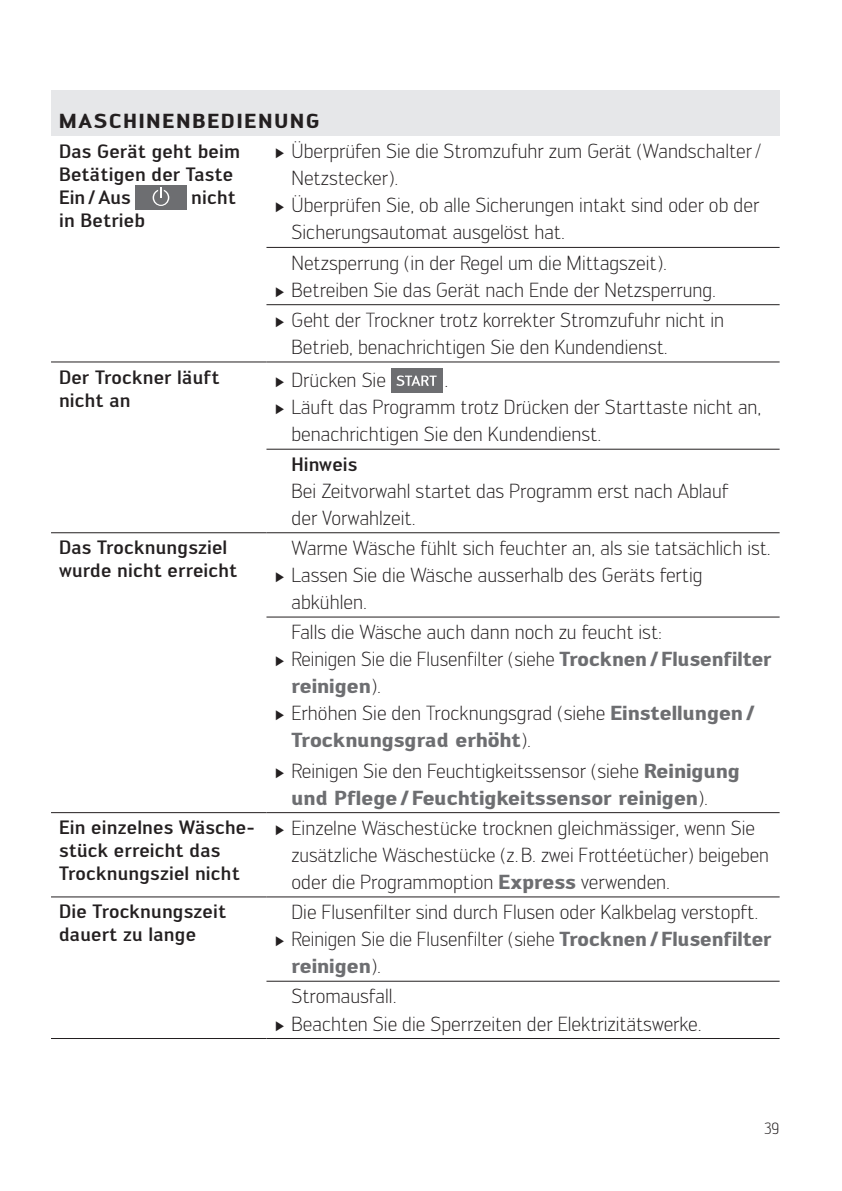
<style>
.page{position:relative;width:842px;height:1191px;background:#fff}
.page>*{position:absolute;margin:0;border:0;box-sizing:border-box;transform-origin:0 0}
.t1{font:300 20px/27px "Engel";color:#231f20}
.t2{font:700 20px/27px "Engel";color:#6d6e71}
.t3{font:700 20px "Engel";letter-spacing:.1em;color:#231f20}
.t4{font:500 19px/23px "Engel";letter-spacing:.01em;color:#231f20}
.t5{font:300 16px "Engel";color:#231f20}
.s1{font-family:"Century";font-weight:400;font-size:14px}
.s2{font-weight:700;color:#6d6e71}
.s3{font-weight:300;color:#231f20}
.s4{font-family:"Century";font-weight:400;font-size:14px;color:#231f20}
</style>
<div class="page">
<div style="left:51px;top:91px;width:729px;height:45px;background:#e6e7e9"></div>
<hr style="left:266px;top:247px;width:514px;height:1px;background:#231f20">
<hr style="left:266px;top:304px;width:514px;height:1px;background:#231f20">
<hr style="left:51px;top:362px;width:215px;height:1px;background:#231f20">
<hr style="left:51px;top:532px;width:215px;height:1px;background:#231f20">
<hr style="left:266px;top:532px;width:514px;height:1px;background:#231f20">
<hr style="left:266px;top:616px;width:514px;height:1px;background:#231f20">
<hr style="left:51px;top:812px;width:215px;height:1px;background:#231f20">
<hr style="left:266px;top:812px;width:514px;height:1px;background:#231f20">
<hr style="left:51px;top:896px;width:215px;height:1px;background:#231f20">
<hr style="left:266px;top:896px;width:514px;height:1px;background:#231f20">
<hr style="left:266px;top:981px;width:514px;height:1px;background:#231f20">
<hr style="left:51px;top:1038px;width:215px;height:1px;background:#231f20">
<hr style="left:266px;top:1038px;width:514px;height:1px;background:#231f20">
<hr style="left:266px;top:362px;width:514px;height:1px;background:#231f20">
<hr style="left:266px;top:449px;width:514px;height:1px;background:#231f20">
<div style="left:135px;top:185px;width:51px;height:25px;background:#6d6e71"></div>
<svg style="left:153px;top:187px;width:16px;height:19px"></svg>
<div style="left:391px;top:368px;width:51px;height:25px;background:#6d6e71"></div>
<svg style="left:396px;top:375px;width:41px;height:11px"></svg>
<p class="t3" style="left:59px;top:109px;width:262px">MASCHINENBEDIENUNG</p>
<p class="t4" style="left:59px;top:140px;width:182px">Das Gerät geht beim<br>Betätigen der Taste<br>Ein / Aus</p>
<p class="t1" style="left:274px;top:139px;width:489px"><span class="s1">►</span> Überprüfen Sie die Stromzufuhr zum Gerät (Wandschalter /</p>
<p class="t1" style="left:291px;top:166px;width:108px">Netzstecker).</p>
<p class="t1" style="left:274px;top:193px;width:486px"><span class="s1">►</span> Überprüfen Sie, ob alle Sicherungen intakt sind oder ob der</p>
<p class="t1" style="left:291px;top:220px;width:275px">Sicherungsautomat ausgelöst hat.</p>
<p class="t1" style="left:274px;top:250px;width:443px;text-indent:17px">Netzsperrung (in der Regel um die Mittagszeit).<br><span class="s1">►</span> Betreiben Sie das Gerät nach Ende der Netz sperrung.</p>
<p class="t1" style="left:291px;top:307px;width:434px;text-indent:-17px"><span class="s1">►</span> Geht der Trockner trotz korrekter Stromzufuhr nicht in<br>Betrieb, benachrichtigen Sie den Kundendienst.</p>
<p class="t4" style="left:191px;top:186px;width:46px">nicht</p>
<p class="t4" style="left:59px;top:209px;width:87px">in Betrieb</p>
<p class="t4" style="left:59px;top:365px;width:162px">Der Trockner läuft nicht an</p>
<p class="t1" style="left:274px;top:367px;width:113px"><span class="s1">►</span> Drücken Sie</p>
<p class="t1" style="left:444px;top:367px;width:5px">.</p>
<p class="t1" style="left:274px;top:394px;width:488px"><span class="s1">►</span> Läuft das Programm trotz Drücken der Starttaste nicht an,</p>
<p class="t1" style="left:291px;top:421px;width:311px">benachrichtigen Sie den Kundendienst.</p>
<p class="t4" style="left:291px;top:453px;width:67px">Hinweis</p>
<p class="t1" style="left:291px;top:478px;width:439px">Bei Zeitvorwahl startet das Programm erst nach Ablauf der Vorwahlzeit.</p>
<p class="t4" style="left:59px;top:536px;width:180px">Das Trocknungsziel wurde nicht erreicht</p>
<p class="t1" style="left:291px;top:535px;width:481px">Warme Wäsche fühlt sich feuchter an, als sie tatsächlich ist.</p>
<p class="t1" style="left:274px;top:562px;width:429px"><span class="s1">►</span> Lassen Sie die Wäsche ausserhalb des Geräts fertig</p>
<p class="t1" style="left:291px;top:589px;width:77px">abkühlen.</p>
<p class="t1" style="left:291px;top:619px;width:372px">Falls die Wäsche auch dann noch zu feucht ist:</p>
<p class="t1" style="left:274px;top:646px;width:499px"><span class="s1">►</span> Reinigen Sie die Flusenfilter (siehe <span class="s2">Trocknen / Flusenfilter</span></p>
<p class="t2" style="left:291px;top:672px;width:91px">reinigen<span class="s3">).</span></p>
<p class="t1" style="left:274px;top:700px;width:482px"><span class="s1">►</span> Erhöhen Sie den Trocknungsgrad (siehe <span class="s2">Ein stellungen /</span></p>
<p class="t2" style="left:291px;top:726px;width:241px">Trocknungsgrad erhöht<span class="s3">).</span></p>
<p class="t2" style="left:291px;top:757px;width:450px;text-indent:-17px"><span class="s4">►</span> <span class="s3">Reinigen Sie den Feuchtigkeitssensor (siehe</span> Reinigung und Pflege / Feuchtigkeitssensor reinigen<span class="s3">).</span></p>
<p class="t4" style="left:59px;top:816px;width:197px">Ein einzelnes Wäsche&shy;stück erreicht das<br>Trocknungsziel nicht</p>
<p class="t1" style="left:291px;top:815px;width:479px;text-indent:-17px"><span class="s1">►</span> Einzelne Wäschestücke trocknen gleichmässiger, wenn Sie zusätzliche Wäschestücke (z. B. zwei Frottéetücher) beigeben oder die Programmoption <span class="s2">Express</span> verwenden.</p>
<p class="t4" style="left:59px;top:900px;width:169px">Die Trocknungszeit dauert zu lange</p>
<p class="t1" style="left:291px;top:899px;width:468px">Die Flusenfilter sind durch Flusen oder Kalkbelag verstopft.</p>
<p class="t1" style="left:274px;top:926px;width:499px"><span class="s1">►</span> Reinigen Sie die Flusenfilter (siehe <span class="s2">Trocknen / Flusenfilter</span></p>
<p class="t2" style="left:291px;top:952px;width:91px">reinigen<span class="s3">).</span></p>
<p class="t1" style="left:274px;top:983px;width:429px;text-indent:17px">Stromausfall.<br><span class="s1">►</span> Beachten Sie die Sperr zeiten der Elektrizitätswerke.</p>
<p class="t5" style="left:764px;top:1121px;width:17px">39</p>
</div>
